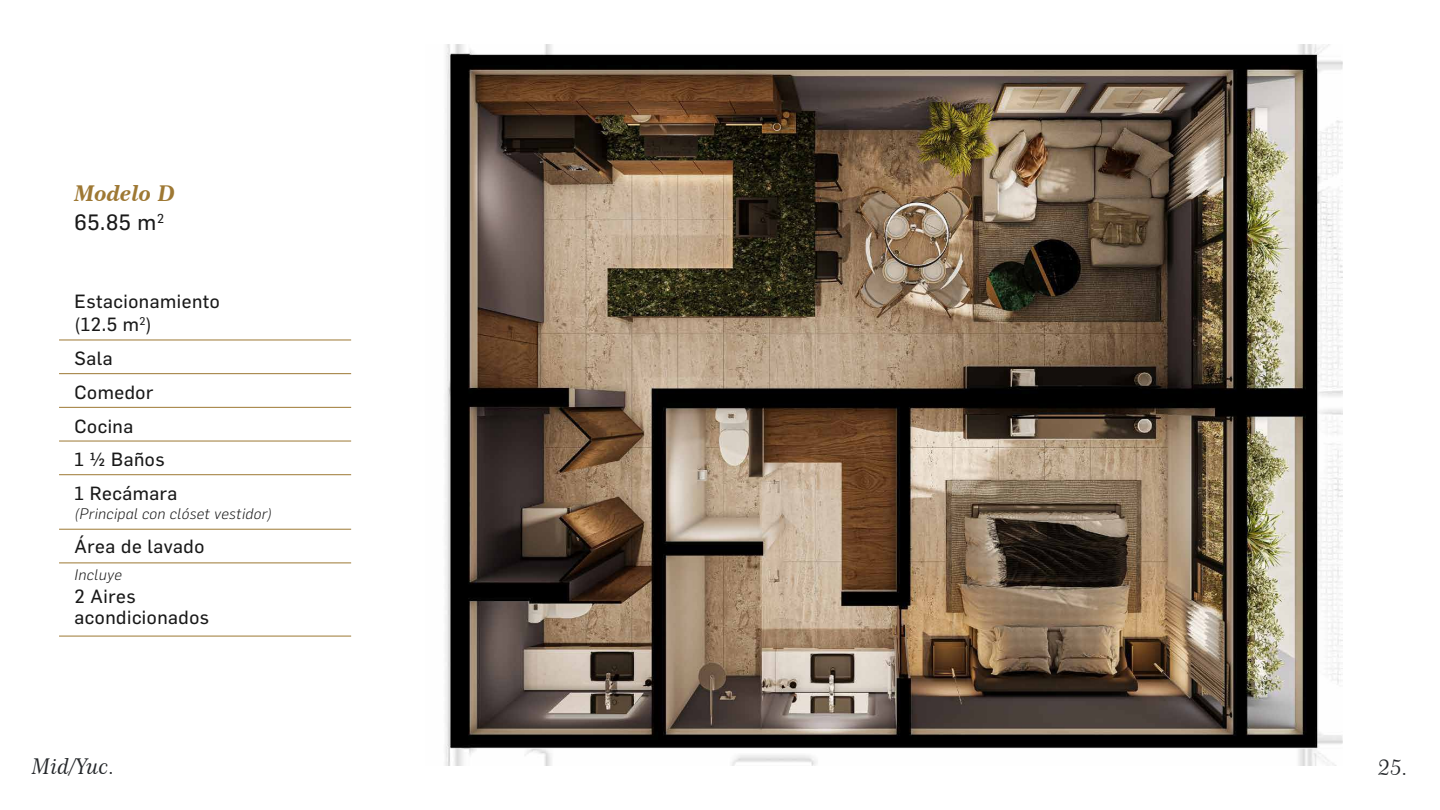
<style>
.page{position:relative;width:1440px;height:810px;background:#fff}
.page>*{position:absolute;margin:0;border:0;box-sizing:border-box;transform-origin:0 0}
.t1{font:21.75px "Century 751 BT No 2 Italic B";color:#24272a}
.t2{font:21.75px "Century 751 BT Bold Italic B";color:#9e7833}
.t3{font:21.75px "Flama Basic";color:#191919}
.t4{font:18.75px/33.8px "Flama Basic";letter-spacing:.03em;color:#191919}
.t5{font:italic 300 15px "Flama";letter-spacing:.03em;color:#191919}
</style>
<div class="page">
<hr style="left:59px;top:340px;width:292px;height:1px;background:#9d7833">
<hr style="left:59px;top:373px;width:292px;height:1px;background:#9d7833">
<hr style="left:59px;top:407px;width:292px;height:1px;background:#9d7833">
<hr style="left:59px;top:441px;width:292px;height:1px;background:#9d7833">
<hr style="left:59px;top:474px;width:292px;height:1px;background:#9d7833">
<hr style="left:59px;top:529px;width:292px;height:1px;background:#9d7833">
<hr style="left:59px;top:563px;width:292px;height:1px;background:#9d7833">
<hr style="left:59px;top:636px;width:292px;height:1px;background:#9d7833">
<img style="left:445px;top:45px;width:897px;height:720px">
<p class="t2" style="left:75px;top:180px;width:102px">Modelo D</p>
<p class="t3" style="left:75px;top:207px;width:91px">65.85 m<sup>2</sup></p>
<p class="t4" style="left:75px;top:289px;width:147px;line-height:23.2px">Estacionamiento (12.5 m<sup>2</sup>)</p>
<p class="t4" style="left:75px;top:340px;width:104px">Sala<br>Comedor<br>Cocina<br>1 ½ Baños<br>1 Recámara</p>
<p class="t5" style="left:75px;top:504px;width:199px">(Principal con clóset vestidor)</p>
<p class="t4" style="left:75px;top:528px;width:131px">Área de lavado</p>
<p class="t5" style="left:75px;top:565px;width:49px">Incluye</p>
<p class="t4" style="left:75px;top:585px;width:136px;line-height:21px">2 Aires acondicionados</p>
<p class="t1" style="left:32px;top:753px;width:84px">Mid/Yuc.</p>
<p class="t1" style="left:1378px;top:754px;width:31px">25.</p>
</div>
